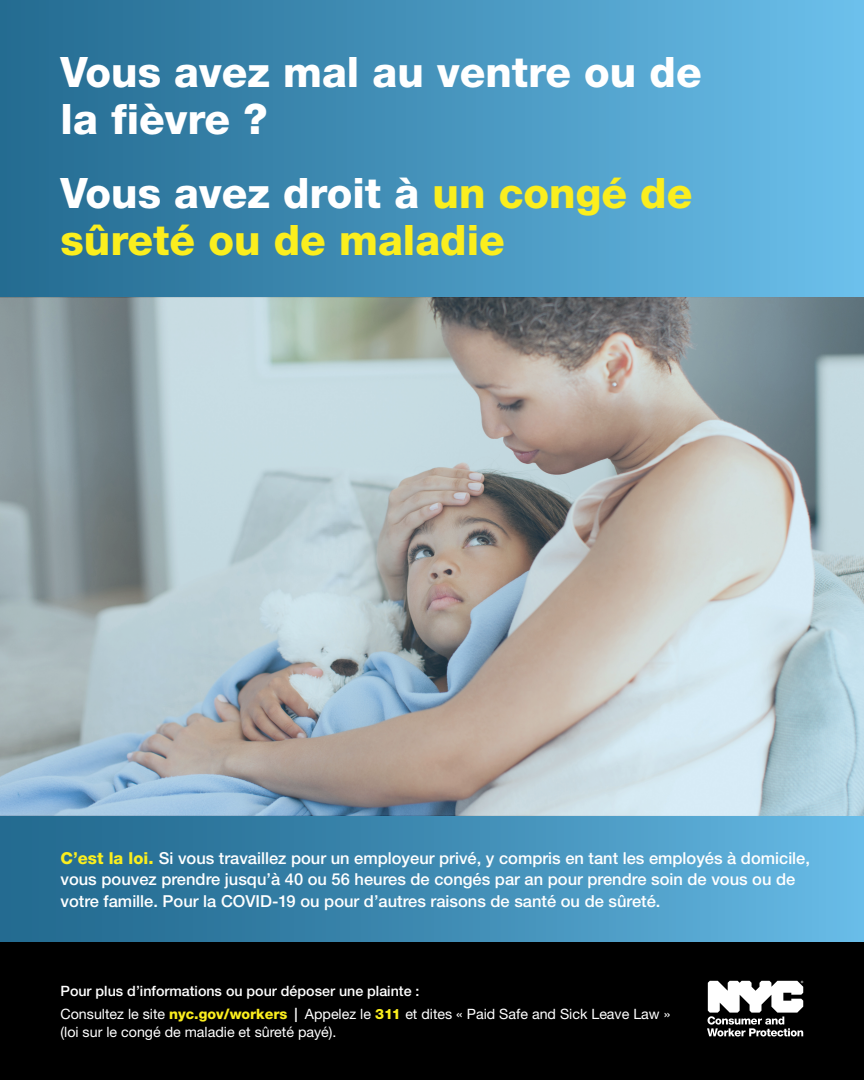
<style>
.page{position:relative;width:864px;height:1080px;background:#fff}
.page>*{position:absolute;margin:0;border:0;box-sizing:border-box;transform-origin:0 0}
.t1{font:800 42px/47px "Helvetica Neue LT Std";color:#fbee1e}
.t2{font:800 42px/47px "Helvetica Neue LT Std";color:#fff}
.t3{font:500 16.5px/21.5px "Helvetica Neue LT Std";color:#fff}
.t4{font:14.25px/23.9px "Helvetica Neue LT Std";color:#fff}
.s1{color:#fff}
.s2{font-weight:800;color:#fbee1e}
.s3{font-weight:500}
</style>
<div class="page">
<div style="left:0;top:0;width:864px;height:298px;background:linear-gradient(to right,#22698e,#6bbfeb)"></div>
<div style="left:0;top:816px;width:864px;height:127px;background:linear-gradient(to right,#1d6388,#64b8e3)"></div>
<div style="left:0;top:942px;width:864px;height:138px;background:#000"></div>
<svg style="left:707px;top:981px;width:96px;height:56px"></svg>
<img style="left:0;top:298px;width:864px;height:517px">
<h1 class="t2" style="left:61px;top:49px;width:643px">Vous avez mal au ventre ou de la fièvre ?</h1>
<h1 class="t1" style="left:61px;top:170px;width:633px"><span class="s1">Vous avez droit à</span> un congé de sûreté ou de maladie</h1>
<p class="t3" style="left:61px;top:847px;width:751px"><span class="s2">C’est la loi.</span> Si vous travaillez pour un employeur privé, y compris en tant les employés à domicile, vous pouvez prendre jusqu’à 40 ou 56 heures de congés par an pour prendre soin de vous ou de votre famille. Pour la COVID-19 ou pour d’autres raisons de santé ou de sûreté.</p>
<p class="t4" style="left:61px;top:978px;width:611px"><span class="s3">Pour plus d’informations ou pour déposer une plainte :<br></span>Consultez le site <span class="s2">nyc.gov/workers</span> <span class="s3">|</span> Appelez le <span class="s2">311</span> et dites « Paid Safe and Sick Leave Law »</p>
<p class="t4" style="left:61px;top:1019px;width:278px">(loi sur le congé de maladie et sûreté payé).</p>
</div>
